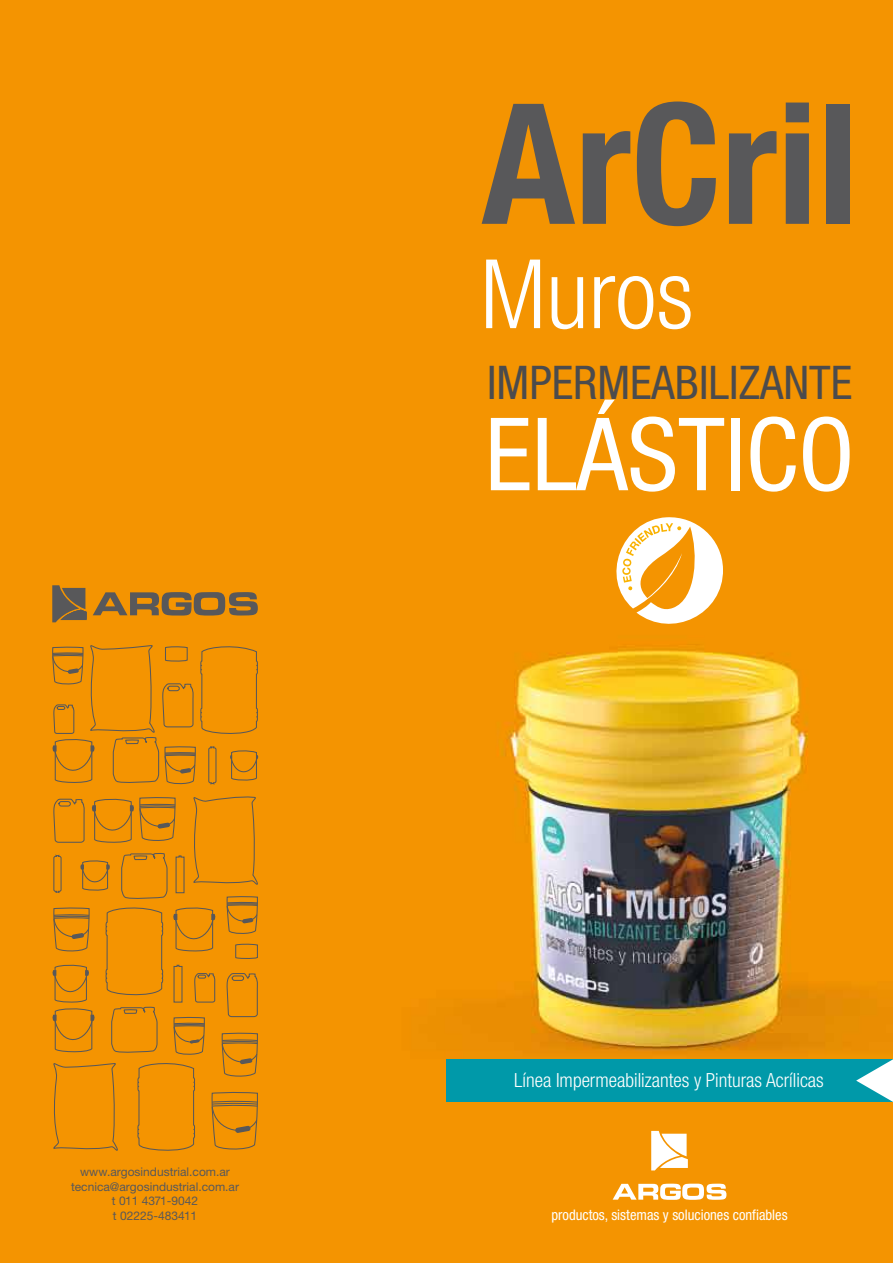
<style>
.page{position:relative;width:893px;height:1263px;background:#fff}
.page>*{position:absolute;margin:0;border:0;box-sizing:border-box;transform-origin:0 0}
.t1{font:700 condensed 168px "Helvetica Neue";color:#58585a}
.t2{font:condensed 101.25px "Helvetica Neue";color:#fff}
.t3{font:300 condensed 96px "Helvetica Neue";color:#fff}
.t4{font:condensed 46.5px "Helvetica Neue";color:#4b4b4d}
.t5{font:300 condensed 19.5px "Helvetica Neue";color:#fff}
.t6{font:condensed 14.55px "Helvetica Neue";color:#fff}
.t7{font:12px/14.4px "Helvetica Neue";color:#58585a;text-align:center}
</style>
<div class="page">
<img style="left:0;top:0;width:893px;height:1263px">
<div style="left:446px;top:1059px;width:447px;height:43px;background:#0099a9"></div>
<svg style="left:856px;top:1059px;width:37px;height:43px"></svg>
<svg style="left:651px;top:1131px;width:37px;height:39px"></svg>
<svg style="left:613px;top:1183px;width:113px;height:17px"></svg>
<svg style="left:52px;top:585px;width:35px;height:37px"></svg>
<svg style="left:93px;top:592px;width:165px;height:23px;background:#966f36"></svg>
<svg style="left:52px;top:644px;width:206px;height:141px;background:#e78f07"></svg>
<svg style="left:51px;top:796px;width:208px;height:358px;background:#e78f07"></svg>
<svg style="left:616px;top:517px;width:107px;height:107px"></svg>
<p class="t7" style="left:71px;top:1165px;width:170px">www.argosindustrial.com.ar tecnica@argosindustrial.com.ar t 011 4371-9042<br>t 02225-483411</p>
<h1 class="t1" style="left:482px;top:62px;width:378px">ArCril</h1>
<h3 class="t3" style="left:480px;top:239px;width:215px">Muros</h3>
<h3 class="t4" style="left:487px;top:355px;width:367px">IMPERMEABILIZANTE</h3>
<h2 class="t2" style="left:485px;top:396px;width:371px">ELÁSTICO</h2>
<h3 class="t5" style="left:514px;top:1069px;width:311px">Línea Impermeabilizantes y Pinturas Acrílicas</h3>
<p class="t6" style="left:551px;top:1206px;width:238px">productos, sistemas y soluciones confiables</p>
</div>
